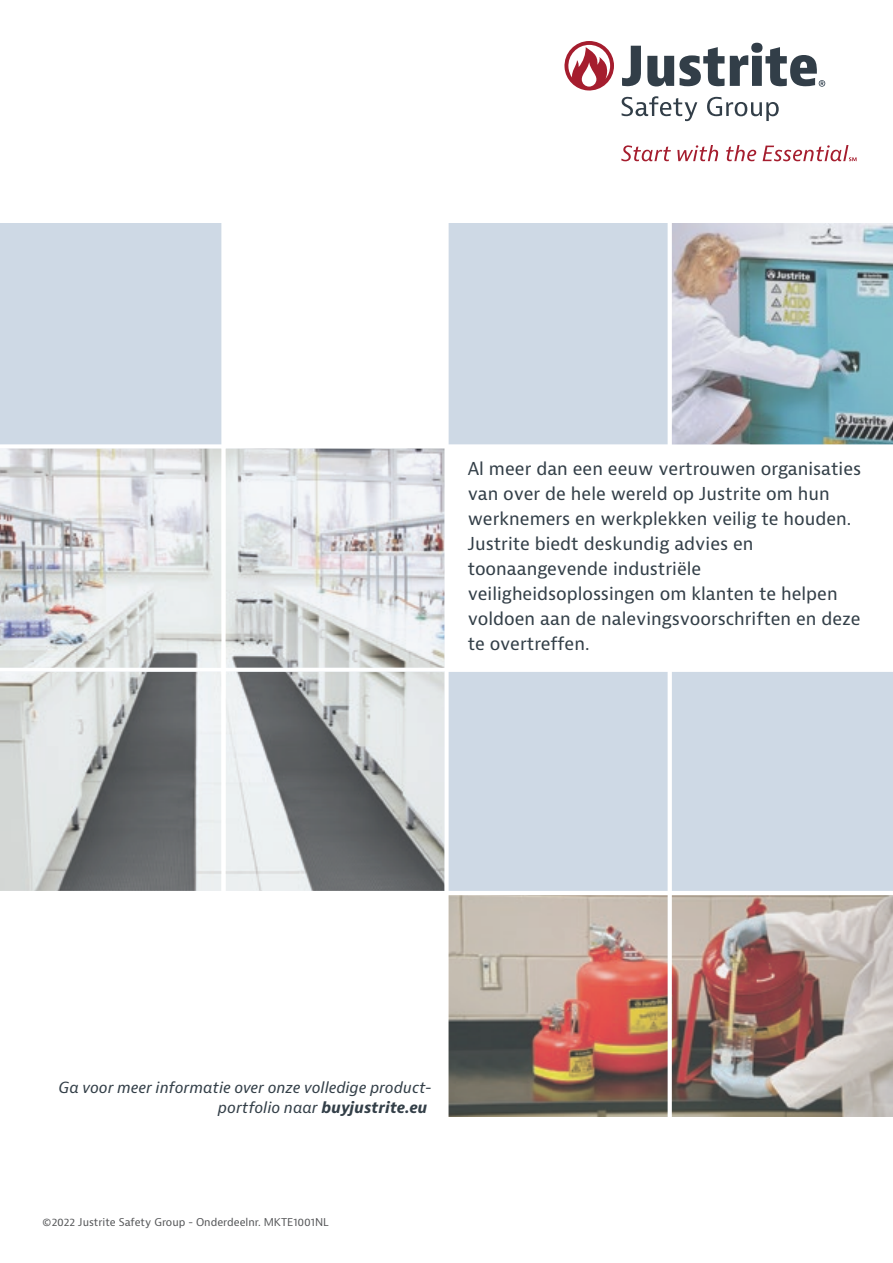
<style>
.page{position:relative;width:893px;height:1263px;background:#fff}
.page>*{position:absolute;margin:0;border:0;box-sizing:border-box;transform-origin:0 0}
.t1{font:17.4px/25px "Bernina Sans";color:#333f48}
.t2{font:italic 15px/19.5px "Bernina Sans";color:#333f48;text-align:right}
.t3{font:10.5px "Bernina Sans";color:#57585a}
.s1{font-weight:700}
</style>
<div class="page">
<svg style="left:622px;top:96px;width:157px;height:25px"></svg>
<svg style="left:564px;top:41px;width:50px;height:50px"></svg>
<svg style="left:621px;top:145px;width:50px;height:16px"></svg>
<svg style="left:677px;top:145px;width:41px;height:16px"></svg>
<svg style="left:726px;top:145px;width:30px;height:16px"></svg>
<svg style="left:763px;top:145px;width:93px;height:16px"></svg>
<svg style="left:622px;top:43px;width:203px;height:44px"></svg>
<div style="left:0;top:224px;width:223px;height:223px;background:#ced9e5"></div>
<div style="left:446px;top:223px;width:224px;height:223px;background:#ced9e5"></div>
<div style="left:223px;top:669px;width:670px;height:224px;background:#ced9e5"></div>
<div style="left:0;top:444px;width:893px;height:5px;background:#fff"></div>
<div style="left:221px;top:219px;width:5px;height:915px;background:#fff"></div>
<div style="left:444px;top:219px;width:5px;height:915px;background:#fff"></div>
<hr style="left:0;top:668px;width:893px;height:4px;background:#fff">
<hr style="left:0;top:891px;width:893px;height:4px;background:#fff">
<hr style="left:668px;top:219px;width:4px;height:915px;background:#fff">
<svg style="left:0;top:449px;width:221px;height:219px"></svg>
<svg style="left:226px;top:449px;width:218px;height:219px"></svg>
<img style="left:672px;top:223px;width:221px;height:221px">
<img style="left:672px;top:895px;width:221px;height:221px">
<img style="left:449px;top:895px;width:219px;height:221px">
<svg style="left:0;top:672px;width:221px;height:219px;background:#a6a9aa"></svg>
<svg style="left:226px;top:672px;width:218px;height:219px;background:#a6a9aa"></svg>
<p class="t1" style="left:468px;top:456px;width:395px">Al meer dan een eeuw vertrouwen organisaties van over de hele wereld op Justrite om hun werknemers en werkplekken veilig te houden.<br>Justrite biedt deskundig advies en toonaangevende industriële veiligheidsoplossingen om klanten te helpen voldoen aan de nalevingsvoorschriften en deze te overtreffen.</p>
<p class="t2" style="left:59px;top:1078px;width:375px">Ga voor meer informatie over onze volledige product&shy;portfolio naar <span class="s1">buyjustrite.eu</span></p>
<p class="t3" style="left:43px;top:1215px;width:288px">©2022 Justrite Safety Group - Onderdeelnr. MKTE1001NL</p>
</div>
